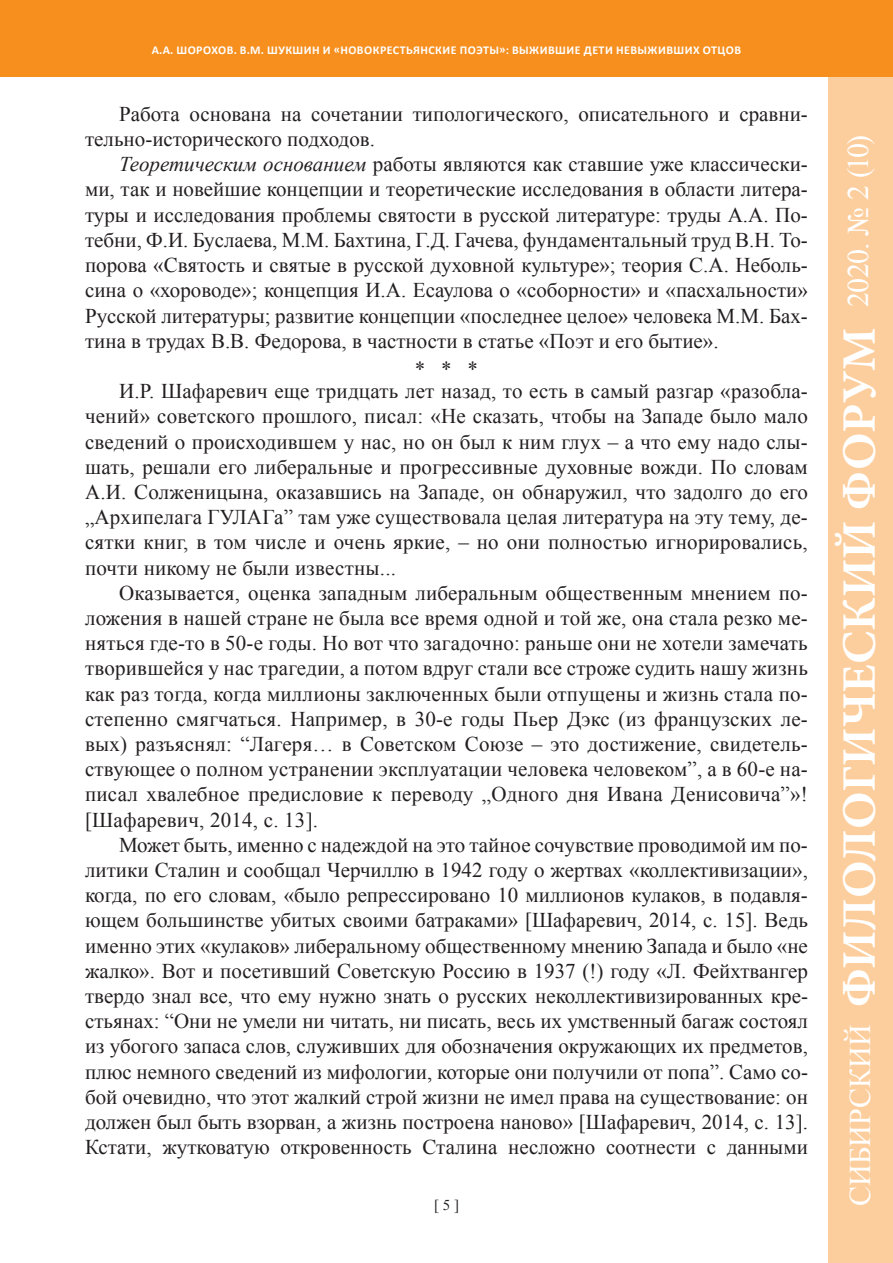
<style>
.page{position:relative;width:893px;height:1263px;background:#fff}
.page>*{position:absolute;margin:0;border:0;box-sizing:border-box;transform-origin:0 0}
.t1{font:700 48px "Minion Pro";color:#fff}
.t2{font:30px "Times New Roman";letter-spacing:-.005em;color:#fff}
.t3{font:21px/25.2px "Times New Roman";color:#231f20;text-align:justify}
.t4{font:15px "Times New Roman";color:#231f20}
.t5{font:700 12px "Calibri";letter-spacing:.04em;color:#fff}
.s1{font-style:italic}
</style>
<div class="page">
<div style="left:828px;top:0;width:65px;height:1263px;background:#fdce9d"></div>
<div style="left:0;top:0;width:893px;height:77px;background:#f68f1e"></div>
<p class="t5" style="left:152px;top:43px;width:60px">А.А. Шорохов</p>
<p class="t5" style="left:234px;top:43px;width:509px">. В.М. ШУКШИН И «НОВОКРЕСТЬЯНСКИЕ ПОЭТЫ»: ВЫЖИВШИЕ ДЕТИ НЕВЫЖИВШИХ ОТЦОВ</p>
<p class="t3" style="left:85px;top:101px;width:724px;text-indent:34px">Работа основана на сочетании типологического, описательного и сравни&shy;тельно-исторического подходов.</p>
<p class="t3" style="left:85px;top:151px;width:724px;text-indent:34px"><span class="s1">Теоретическим основанием</span> работы являются как ставшие уже классически&shy;ми, так и новейшие концепции и теоретические исследования в области литера&shy;туры и исследования проблемы святости в русской литературе: труды А.А. По&shy;тебни, Ф.И. Буслаева, М.М. Бахтина, Г.Д. Гачева, фундаментальный труд В.Н. То&shy;порова «Святость и святые в русской духовной культуре»; теория С.А. Неболь&shy;сина о «хороводе»; концепция И.А. Есаулова о «соборности» и «пасхальности» Русской литературы; развитие концепции «последнее целое» человека М.М. Бах&shy;тина в трудах В.В. Федорова, в частности в статье «Поэт и его бытие».</p>
<p class="t3" style="left:119px;top:357px;width:690px;line-height:22.2px;text-indent:296px">* * *<br>И.Р. Шафаревич еще тридцать лет назад, то есть в самый разгар «разобла-</p>
<p class="t3" style="left:85px;top:403px;width:724px">чений» советского прошлого, писал: «Не сказать, чтобы на Западе было мало сведений о происходившем у нас, но он был к ним глух – а что ему надо слы&shy;шать, решали его либеральные и прогрессивные духовные вожди. По словам А.И. Солженицына, оказавшись на Западе, он обнаружил, что задолго до его „Архипелага ГУЛАГа” там уже существовала целая литература на эту тему, де&shy;сятки книг, в том числе и очень яркие, – но они полностью игнорировались, почти никому не были известны...</p>
<p class="t3" style="left:85px;top:580px;width:724px;text-indent:34px">Оказывается, оценка западным либеральным общественным мнением по&shy;ложения в нашей стране не была все время одной и той же, она стала резко ме&shy;няться где-то в 50-е годы. Но вот что загадочно: раньше они не хотели замечать творившейся у нас трагедии, а потом вдруг стали все строже судить нашу жизнь как раз тогда, когда миллионы заключенных были отпущены и жизнь стала по&shy;степенно смягчаться. Например, в 30-е годы Пьер Дэкс (из французских ле&shy;вых) разъяснял: “Лагеря… в Советском Союзе – это достижение, свидетель&shy;ствующее о полном устранении эксплуатации человека человеком”, а в 60-е на&shy;писал хвалебное предисловие к переводу „Одного дня Ивана Денисовича”»! [Шафаревич, 2014, с. 13].</p>
<p class="t3" style="left:85px;top:832px;width:724px;text-indent:34px">Может быть, именно с надеждой на это тайное сочувствие проводимой им по&shy;литики Сталин и сообщал Черчиллю в 1942 году о жертвах «коллективизации», когда, по его словам, «было репрессировано 10 миллионов кулаков, в подавля&shy;ющем большинстве убитых своими батраками» [Шафаревич, 2014, с. 15]. Ведь именно этих «кулаков» либеральному общественному мнению Запада и было «не жалко». Вот и посетивший Советскую Россию в 1937 (!) году «Л. Фейхтвангер твердо знал все, что ему нужно знать о русских неколлективизированных кре&shy;стьянах: “Они не умели ни читать, ни писать, весь их умственный багаж состоял из убогого запаса слов, служивших для обозначения окружающих их предметов, плюс немного сведений из мифологии, которые они получили от попа”. Само со&shy;бой очевидно, что этот жалкий строй жизни не имел права на существование: он должен был быть взорван, а жизнь построена наново» [Шафаревич, 2014, с. 13].<br>Кстати, жутковатую откровенность Сталина несложно соотнести с данными</p>
<p class="t4" style="left:434px;top:1194px;width:26px">[ 5 ]</p>
<h2 class="t2" style="left:838px;top:307px;width:174px;rotate:-90deg">2020. № 2 (10)</h2>
<h1 class="t1" style="left:831px;top:1007px;width:681px;rotate:-90deg">ФИЛОЛОГИЧЕСКИЙ ФОРУМ</h1>
<h2 class="t2" style="left:840px;top:1206px;width:183px;rotate:-90deg">СИБИРСКИЙ</h2>
</div>
